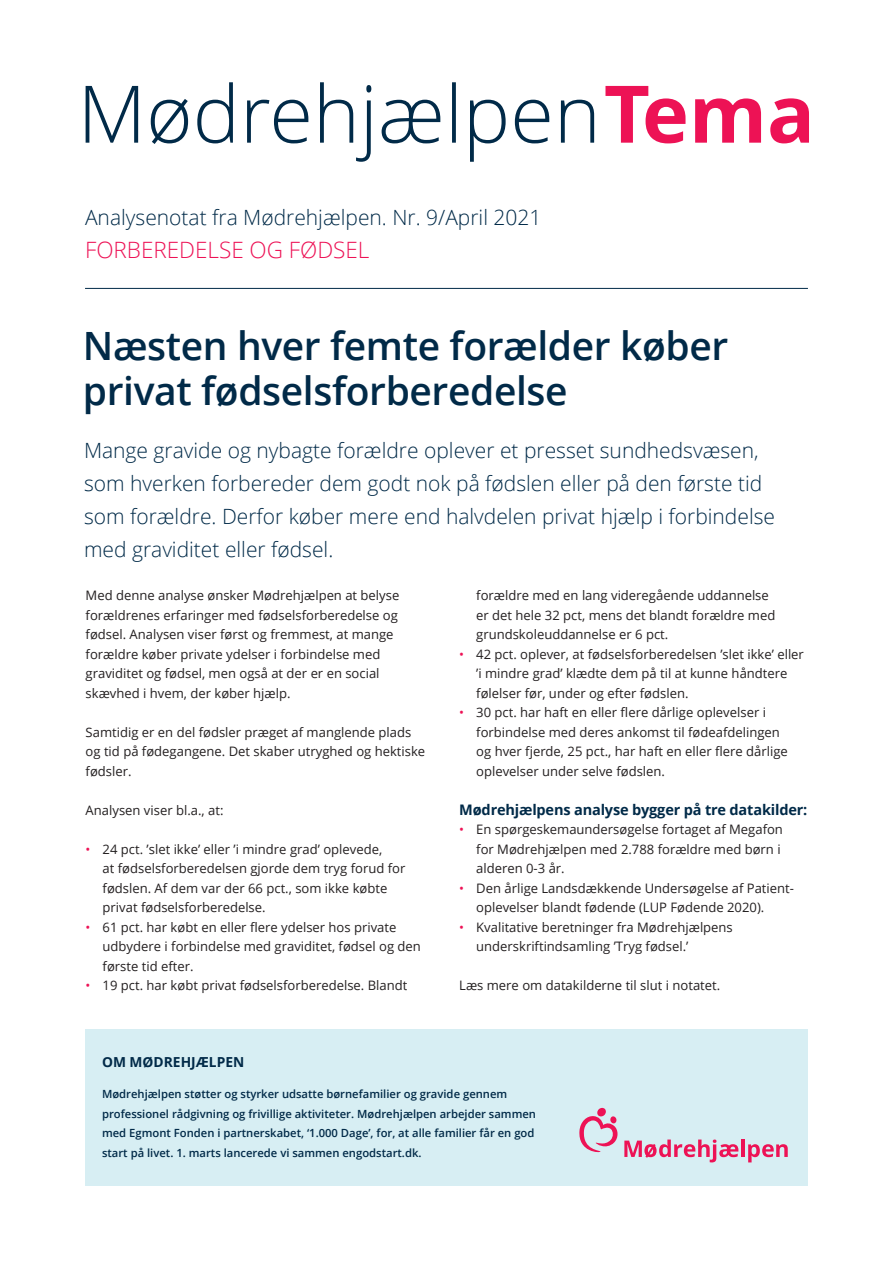
<style>
.page{position:relative;width:893px;height:1263px;background:#fff}
.page>*{position:absolute;margin:0;border:0;box-sizing:border-box;transform-origin:0 0}
.Rubrik__forside{font:600 39px "Open Sans";letter-spacing:-.01em;color:#012a48}
.Temamanchet{font:300 22.5px "Open Sans";color:#ed1255}
.Underrubrik{font:300 21px/33px "Open Sans";color:#012a48}
.Temamanchet-2{font:300 21px "Open Sans";color:#012a48}
.Afsnitsrubrikker{font:700 14.55px "Open Sans";letter-spacing:-.01em;color:#012a48}
.Figurtitler{font:700 13.8px "Open Sans";color:#012a48}
.Brødtekst_med_bullit{font:13.05px/19.5px "Open Sans";color:#231f20}
.Brødtekst_8_7_13{font:13.05px/19.5px "Open Sans";color:#231f20}
.Figurtekst{font:600 11.25px/19.5px "Open Sans";color:#012a48}
.s1{color:#ed1255}
</style>
<div class="page">
<div style="left:85px;top:1029px;width:723px;height:156px;background:#d7eef3"></div>
<svg style="left:605px;top:86px;width:204px;height:57px"></svg>
<svg style="left:86px;top:82px;width:508px;height:80px"></svg>
<hr style="left:85px;top:288px;width:723px;height:1px;background:#012a48">
<hr style="left:741px;top:1139px;width:4px;height:18px;background:#ed1255">
<svg style="left:748px;top:1144px;width:40px;height:18px"></svg>
<svg style="left:579px;top:1107px;width:159px;height:55px"></svg>
<p class="Temamanchet-2" style="left:85px;top:203px;width:458px">Analysenotat fra Mødrehjælpen. Nr. 9/April 2021</p>
<p class="Temamanchet" style="left:85px;top:234px;width:286px">FORBEREDELSE OG FØDSEL</p>
<p class="Rubrik__forside" style="left:83px;top:319px;width:647px">Næsten hver femte forælder køber</p>
<p class="Rubrik__forside" style="left:83px;top:364px;width:486px">privat fødselsforberedelse</p>
<p class="Underrubrik" style="left:84px;top:433px;width:676px">Mange gravide og nybagte forældre oplever et presset sundhedsvæsen,</p>
<p class="Underrubrik" style="left:84px;top:466px;width:693px">som hverken forbereder dem godt nok på fødslen eller på den første tid som forældre. Derfor køber mere end halvdelen privat hjælp i forbindelse med graviditet eller fødsel.</p>
<p class="Brødtekst_8_7_13" style="left:86px;top:585px;width:315px">Med denne analyse ønsker Mødrehjælpen at belyse forældrenes erfaringer med fødselsforberedelse og fødsel. Analysen viser først og fremmest, at mange forældre køber private ydelser i forbindelse med graviditet og fødsel, men også at der er en social skævhed i hvem, der køber hjælp.</p>
<p class="Brødtekst_8_7_13" style="left:86px;top:722px;width:341px">Samtidig er en del fødsler præget af manglende plads og tid på fødegangene. Det skaber utryghed og hektiske fødsler.</p>
<p class="Brødtekst_8_7_13" style="left:86px;top:800px;width:139px">Analysen viser bl.a., at:</p>
<p class="Brødtekst_med_bullit" style="left:103px;top:839px;width:304px;text-indent:-17px"><span class="s1">•</span> 24 pct. ’slet ikke’ eller ’i mindre grad’ oplevede,<br>at fødselsforberedelsen gjorde dem tryg forud for fødslen. Af dem var der 66 pct., som ikke købte privat fødselsforberedelse.</p>
<p class="Brødtekst_med_bullit" style="left:103px;top:917px;width:320px;text-indent:-17px"><span class="s1">•</span> 61 pct. har købt en eller flere ydelser hos private udbydere i forbindelse med graviditet, fødsel og den første tid efter.</p>
<p class="Brødtekst_med_bullit" style="left:86px;top:975px;width:323px"><span class="s1">•</span> 19 pct. har købt privat fødselsforberedelse. Blandt</p>
<p class="Brødtekst_med_bullit" style="left:476px;top:585px;width:301px">forældre med en lang videregående uddannelse er det hele 32 pct, mens det blandt forældre med grundskoleuddannelse er 6 pct.</p>
<p class="Brødtekst_med_bullit" style="left:476px;top:644px;width:329px;text-indent:-17px"><span class="s1">•</span> 42 pct. oplever, at fødselsforberedelsen ’slet ikke’ eller ’i mindre grad’ klædte dem på til at kunne håndtere følelser før, under og efter fødslen.</p>
<p class="Brødtekst_med_bullit" style="left:476px;top:702px;width:313px;text-indent:-17px"><span class="s1">•</span> 30 pct. har haft en eller flere dårlige oplevelser i forbindelse med deres ankomst til fødeafdelingen og hver fjerde, 25 pct., har haft en eller flere dårlige oplevelser under selve fødslen.</p>
<p class="Afsnitsrubrikker" style="left:459px;top:799px;width:350px">Mødrehjælpens analyse bygger på tre datakilder:</p>
<p class="Brødtekst_med_bullit" style="left:476px;top:819px;width:308px;text-indent:-17px"><span class="s1">•</span> En spørgeskemaundersøgelse fortaget af Megafon for Mødrehjælpen med 2.788 forældre med børn i alderen 0-3 år.</p>
<p class="Brødtekst_med_bullit" style="left:476px;top:878px;width:319px;text-indent:-17px"><span class="s1">•</span> Den årlige Landsdækkende Undersøgelse af Patient&shy;oplevelser blandt fødende (LUP Fødende 2020).</p>
<p class="Brødtekst_med_bullit" style="left:476px;top:917px;width:258px;text-indent:-17px"><span class="s1">•</span> Kvalitative beretninger fra Mødrehjælpens underskriftindsamling ’Tryg fødsel.’</p>
<p class="Brødtekst_8_7_13" style="left:459px;top:975px;width:263px">Læs mere om datakilderne til slut i notatet.</p>
<p class="Figurtitler" style="left:102px;top:1052px;width:144px">OM MØDREHJÆLPEN</p>
<p class="Figurtekst" style="left:102px;top:1084px;width:436px">Mødrehjælpen støtter og styrker udsatte børnefamilier og gravide gennem professionel rådgivning og frivillige aktiviteter. Mødrehjælpen arbejder sammen</p>
<p class="Figurtekst" style="left:102px;top:1123px;width:434px">med Egmont Fonden i partnerskabet, ‘1.000 Dage’, for, at alle familier får en god</p>
<p class="Figurtekst" style="left:102px;top:1142px;width:321px">start på livet. 1. marts lancerede vi sammen engodstart.dk.</p>
</div>
